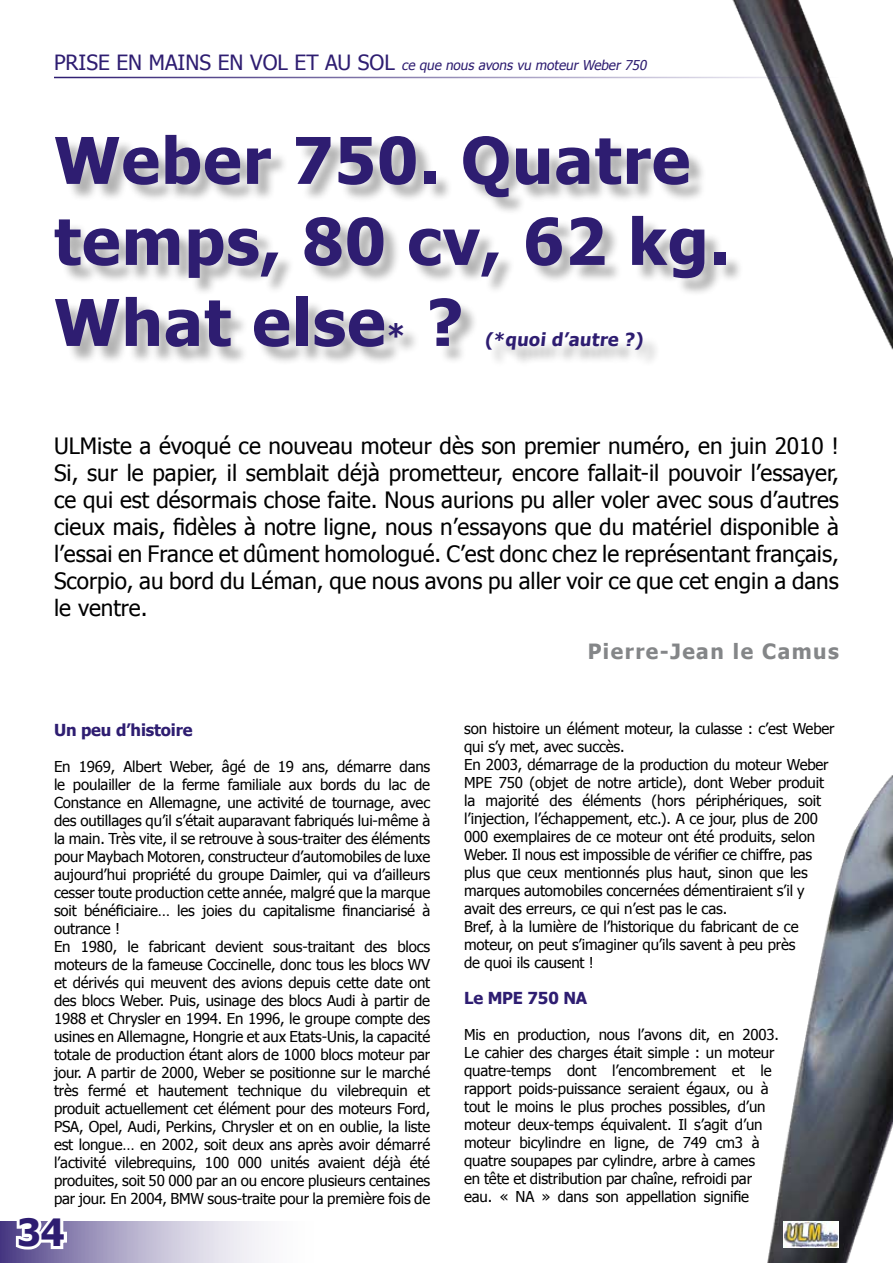
<style>
.page{position:relative;width:893px;height:1263px;background:#fff}
.page>*{position:absolute;margin:0;border:0;box-sizing:border-box;transform-origin:0 0}
.t1{font:700 64.5px/81px "Tahoma";letter-spacing:.02em;color:#2e1d71}
.t2{font:700 37.5px "Tahoma";color:#2e1d71}
.t3{font:22.5px/27px "Tahoma";color:#000;text-align:justify}
.t4{font:700 21px "Tahoma";letter-spacing:.07em;color:#848688}
.t5{font:700 18px "Tahoma";color:#2e1d71}
.t6{font:700 16.5px "Tahoma";letter-spacing:-.01em;color:#2e1d71}
.t7{font:15px/18px "Tahoma";letter-spacing:-.01em;color:#000}
.t8{font:italic 13.5px "Tahoma";color:#2e1d71}
.s1{font-style:normal;font-size:21px}
.s2{font-size:30px}
</style>
<div class="page">
<img style="left:385px;top:0;width:508px;height:1263px">
<svg style="left:0;top:1221px;width:261px;height:42px;background:#bab4d0"></svg>
<svg style="left:13px;top:1221px;width:57px;height:32px"></svg>
<img style="left:783px;top:1221px;width:55px;height:27px">
<hr style="left:54px;top:77px;width:785px;height:1px;background:#2e1d71">
<div style="left:57px;top:138px;width:836px;height:268px;background:#000;opacity:.3"></div>
<p class="t8" style="left:54px;top:56px;width:597px"><span class="s1">P RI S E E N M A I N S E N VO L E T A U S O L</span> ce que nous avons vu moteur Weber 750</p>
<h1 class="t1" style="left:54px;top:116px;width:678px">Weber 750. Quatre temps, 80 cv, 62 kg.<br>What else<span class="s2">*</span> ?</h1>
<p class="t5" style="left:485px;top:327px;width:162px">(*quoi d’autre ?)</p>
<p class="t3" style="left:54px;top:431px;width:786px">ULMiste a évoqué ce nouveau moteur dès son premier numéro, en juin 2010 !<br>Si, sur le papier, il semblait déjà prometteur, encore fallait-il pouvoir l’essayer, ce qui est désormais chose faite. Nous aurions pu aller voler avec sous d’autres cieux mais, fidèles à notre ligne, nous n’essayons que du matériel disponible à l’essai en France et dûment homologué. C’est donc chez le représentant français, Scorpio, au bord du Léman, que nous avons pu aller voir ce que cet engin a dans le ventre.</p>
<p class="t6" style="left:54px;top:718px;width:140px">Un peu d’histoire</p>
<p class="t7" style="left:54px;top:756px;width:378px">En 1969, Albert Weber, âgé de 19 ans, démarre dans le poulailler de la ferme familiale aux bords du lac de Constance en Allemagne, une activité de tournage, avec des outillages qu’il s’était auparavant fabriqués lui-même à la main. Très vite, il se retrouve à sous-traiter des éléments pour Maybach Motoren, constructeur d’automobiles de luxe aujourd’hui propriété du groupe Daimler, qui va d’ailleurs cesser toute production cette année, malgré que la marque soit bénéficiaire… les joies du capitalisme financiarisé à outrance !<br>En 1980, le fabricant devient sous-traitant des blocs moteurs de la fameuse Coccinelle, donc tous les blocs WV et dérivés qui meuvent des avions depuis cette date ont des blocs Weber. Puis, usinage des blocs Audi à partir de 1988 et Chrysler en 1994. En 1996, le groupe compte des usines en Allemagne, Hongrie et aux Etats-Unis, la capacité totale de production étant alors de 1000 blocs moteur par jour. A partir de 2000, Weber se positionne sur le marché très fermé et hautement technique du vilebrequin et produit actuellement cet élément pour des moteurs Ford, PSA, Opel, Audi, Perkins, Chrysler et on en oublie, la liste est longue… en 2002, soit deux ans après avoir démarré l’activité vilebrequins, 100 000 unités avaient déjà été produites, soit 50 000 par an ou encore plusieurs centaines par jour. En 2004, BMW sous-traite pour la première fois de</p>
<h2 class="t2" style="left:17px;top:1206px;width:49px">34</h2>
<h3 class="t4" style="left:588px;top:637px;width:253px">Pierre-Jean le Camus</h3>
<p class="t7" style="left:464px;top:719px;width:372px">son histoire un élément moteur, la culasse : c’est Weber qui s’y met, avec succès.<br>En 2003, démarrage de la production du moteur Weber MPE 750 (objet de notre article), dont Weber produit la majorité des éléments (hors périphériques, soit l’injection, l’échappement, etc.). A ce jour, plus de 200<br>000 exemplaires de ce moteur ont été produits, selon Weber. Il nous est impossible de vérifier ce chiffre, pas plus que ceux mentionnés plus haut, sinon que les marques automobiles concernées démentiraient s’il y avait des erreurs, ce qui n’est pas le cas.<br>Bref, à la lumière de l’historique du fabricant de ce moteur, on peut s’imaginer qu’ils savent à peu près<br>de quoi ils causent !</p>
<p class="t6" style="left:464px;top:987px;width:125px">Le MPE 750 NA</p>
<p class="t7" style="left:464px;top:1025px;width:316px">Mis en production, nous l’avons dit, en 2003.<br>Le cahier des charges était simple : un moteur quatre-temps dont l’encombrement et le rapport poids-puissance seraient égaux, ou à tout le moins le plus proches possibles, d’un moteur deux-temps équivalent. Il s’agit d’un moteur bicylindre en ligne, de 749 cm3 à quatre soupapes par cylindre, arbre à cames<br>en tête et distribution par chaîne, refroidi par eau. « NA » dans son appellation signifie</p>
</div>
